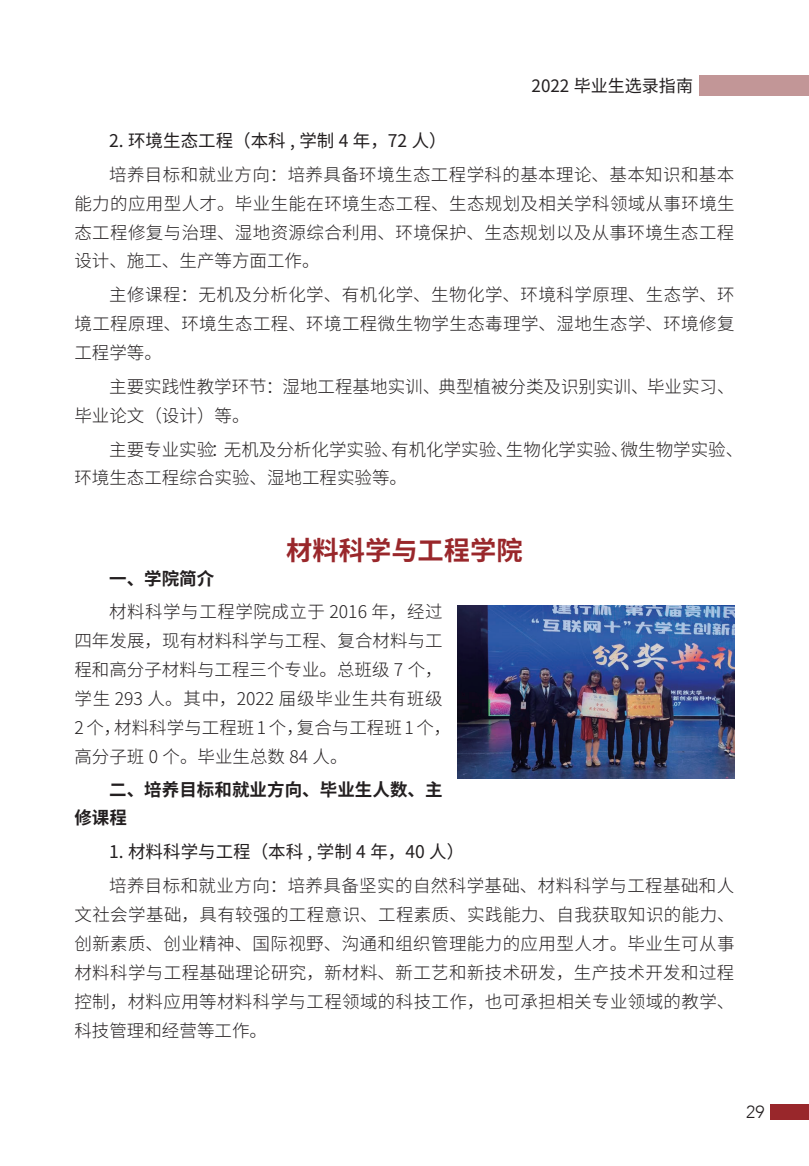
<style>
.page{position:relative;width:809px;height:1166px;background:#fff}
.page>*{position:absolute;margin:0;border:0;box-sizing:border-box;transform-origin:0 0}
.t1{font:700 26.25px "Source Han Sans CN";color:#99272b}
.t2{font:300 17.5px/28.9px "Source Han Sans CN";color:#231f20;text-align:justify}
.t3{font:17.5px "Source Han Sans CN";color:#231f20}
.t4{font:700 17.5px/28px "Source Han Sans CN";letter-spacing:.005em;color:#231f20}
.t5{font:300 17.5px "Avenir";color:#231f20}
.t6{font:16.97px "Source Han Sans CN";color:#231f20}
</style>
<div class="page">
<div style="left:770px;top:1103px;width:39px;height:16px;background:#99272b"></div>
<div style="left:699px;top:76px;width:110px;height:20px;background:#c29697"></div>
<img style="left:457px;top:605px;width:277px;height:173px">
<p class="t6" style="left:531px;top:76px;width:163px">2022 毕业生选录指南</p>
<p class="t3" style="left:109px;top:131px;width:339px">2. 环境生态工程（本科 , 学制 4 年，72 人）</p>
<p class="t2" style="left:74px;top:160px;width:661px;text-indent:35px">培养目标和就业方向：培养具备环境生态工程学科的基本理论、基本知识和基本能力的应用型人才。毕业生能在环境生态工程、生态规划及相关学科领域从事环境生态工程修复与治理、湿地资源综合利用、环境保护、生态规划以及从事环境生态工程设计、施工、生产等方面工作。</p>
<p class="t2" style="left:74px;top:281px;width:661px;text-indent:35px">主修课程：无机及分析化学、有机化学、生物化学、环境科学原理、生态学、环境工程原理、环境生态工程、环境工程微生物学生态毒理学、湿地生态学、环境修复工程学等。</p>
<p class="t2" style="left:74px;top:372px;width:661px;text-indent:35px">主要实践性教学环节：湿地工程基地实训、典型植被分类及识别实训、毕业实习、毕业论文（设计）等。</p>
<p class="t2" style="left:74px;top:435px;width:670px;text-indent:35px">主要专业实验：无机及分析化学实验、有机化学实验、生物化学实验、微生物学实验、环境生态工程综合实验、湿地工程实验等。</p>
<h1 class="t1" style="left:286px;top:537px;width:238px">材料科学与工程学院</h1>
<p class="t4" style="left:109px;top:564px;width:106px">一、学院简介</p>
<p class="t2" style="left:74px;top:598px;width:378px;text-align:left;text-indent:35px">材料科学与工程学院成立于 2016 年，经过四年发展，现有材料科学与工程、复合材料与工程和高分子材料与工程三个专业。总班级 7 个，学生 293 人。其中，2022 届级毕业生共有班级<br>2 个，材料科学与工程班 1 个，复合与工程班 1 个，高分子班 0 个。毕业生总数 84 人。</p>
<p class="t4" style="left:74px;top:776px;width:370px;text-indent:35px">二、培养目标和就业方向、毕业生人数、主修课程</p>
<p class="t3" style="left:109px;top:842px;width:356px">1. 材料科学与工程（本科 , 学制 4 年，40 人）</p>
<p class="t2" style="left:74px;top:871px;width:661px;text-indent:35px">培养目标和就业方向：培养具备坚实的自然科学基础、材料科学与工程基础和人文社会学基础，具有较强的工程意识、工程素质、实践能力、自我获取知识的能力、创新素质、创业精神、国际视野、沟通和组织管理能力的应用型人才。毕业生可从事材料科学与工程基础理论研究，新材料、新工艺和新技术研发，生产技术开发和过程控制，材料应用等材料科学与工程领域的科技工作，也可承担相关专业领域的教学、科技管理和经营等工作。</p>
<p class="t5" style="left:746px;top:1101px;width:20px">29</p>
</div>
